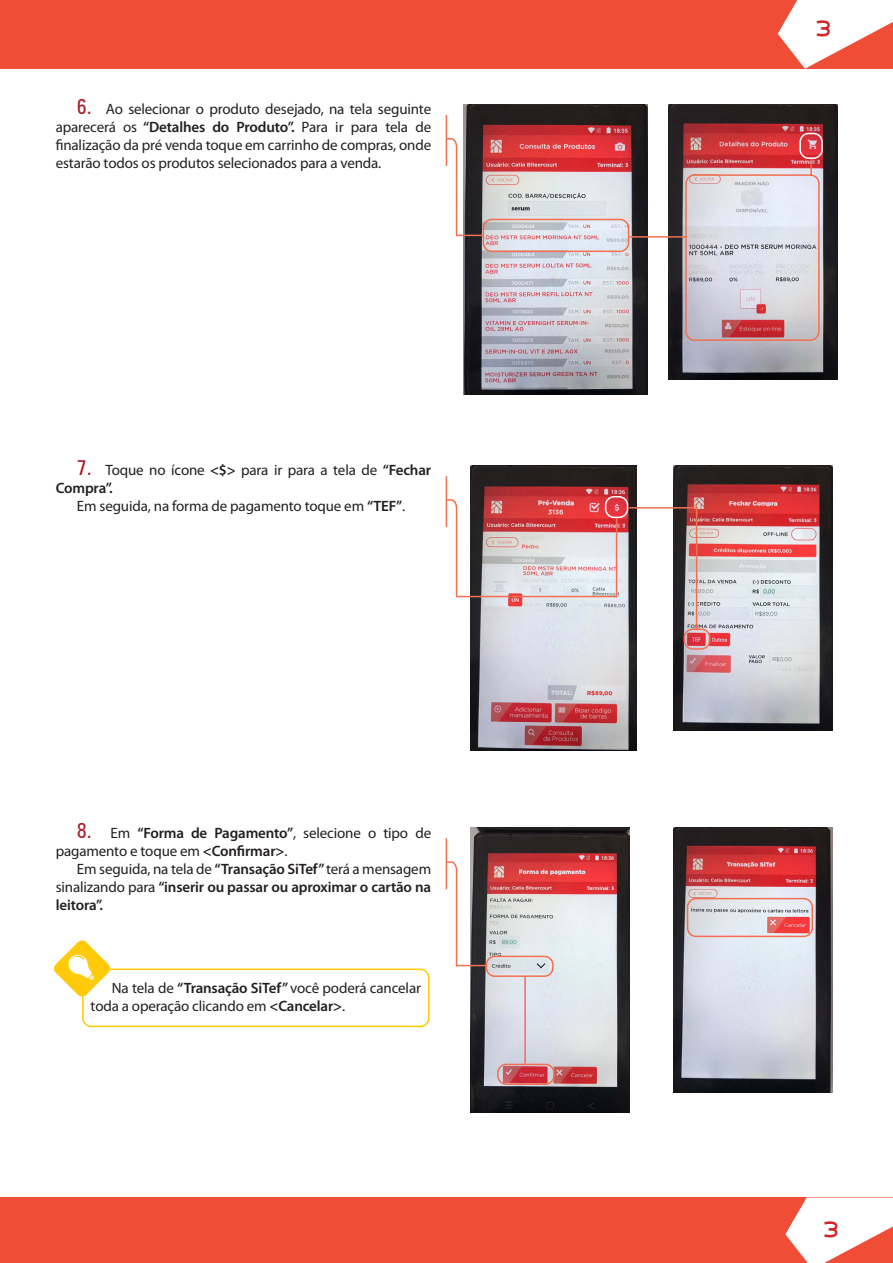
<style>
.page{position:relative;width:893px;height:1263px;background:#fff}
.page>*{position:absolute;margin:0;border:0;box-sizing:border-box;transform-origin:0 0}
.t1{font:700 27px "Watertown";color:#d1232a}
.t2{font:15px/18px "Myriad Pro";letter-spacing:-.01em;color:#231f20}
.t3{font:600 15px/18px "Myriad Pro";letter-spacing:-.01em;color:#231f20;text-align:justify}
.s1{font-family:"Zurich BT";font-stretch:condensed;font-size:21px;color:#a91d25}
.s2{font-weight:600}
.s3{font-weight:400}
</style>
<div class="page">
<div style="left:0;top:0;width:893px;height:69px;background:#ef4d35"></div>
<div style="left:0;top:1197px;width:893px;height:66px;background:#ef4d35"></div>
<svg style="left:785px;top:1197px;width:108px;height:66px"></svg>
<svg style="left:778px;top:0;width:115px;height:69px"></svg>
<hr style="left:446px;top:115px;width:1px;height:51px;background:#f36f51">
<hr style="left:446px;top:476px;width:1px;height:51px;background:#f36f51">
<img style="left:463px;top:105px;width:185px;height:289px">
<img style="left:470px;top:465px;width:166px;height:285px">
<svg style="left:445px;top:498px;width:13px;height:100px"></svg>
<svg style="left:445px;top:137px;width:38px;height:101px"></svg>
<hr style="left:457px;top:596px;width:160px;height:1px;background:#f36f51">
<img style="left:668px;top:105px;width:170px;height:275px">
<img style="left:673px;top:465px;width:159px;height:265px">
<div style="left:685px;top:174px;width:135px;height:167px;border:2px solid #f36f51;border-radius:9px"></div>
<div style="left:684px;top:628px;width:27px;height:22px;border:2px solid #f36f51;border-radius:9px"></div>
<div style="left:483px;top:219px;width:146px;height:33px;border:2px solid #f36f51;border-radius:9px"></div>
<hr style="left:629px;top:236px;width:58px;height:2px;background:#f36f51">
<hr style="left:629px;top:507px;width:68px;height:1px;background:#f36f51">
<svg style="left:810px;top:159px;width:2px;height:17px"></svg>
<div style="left:799px;top:133px;width:24px;height:26px;border:2px solid #fff;border-radius:9px"></div>
<div style="left:605px;top:496px;width:23px;height:22px;border:2px solid #fff;border-radius:9px"></div>
<hr style="left:616px;top:518px;width:1px;height:79px;background:#f36f51">
<hr style="left:696px;top:507px;width:1px;height:121px;background:#f36f51">
<div style="left:82px;top:968px;width:348px;height:59px;border:2px solid #ffcb05;border-radius:9px"></div>
<svg style="left:54px;top:940px;width:57px;height:57px"></svg>
<hr style="left:446px;top:838px;width:1px;height:51px;background:#f36f51">
<img style="left:470px;top:827px;width:159px;height:285px">
<svg style="left:445px;top:860px;width:13px;height:107px"></svg>
<hr style="left:456px;top:965px;width:30px;height:1px;background:#f36f51">
<img style="left:673px;top:828px;width:159px;height:264px">
<div style="left:486px;top:956px;width:68px;height:21px;border:2px solid #f36f51;border-radius:9px"></div>
<div style="left:497px;top:1064px;width:58px;height:21px;border:2px solid #f36f51;border-radius:9px"></div>
<div style="left:687px;top:898px;width:126px;height:39px;border:2px solid #f36f51;border-radius:9px"></div>
<hr style="left:524px;top:977px;width:2px;height:87px;background:#f36f51">
<p class="t2" style="left:56px;top:100px;width:377px;text-align:justify;text-indent:21px"><span class="s1">6.</span> Ao selecionar o produto desejado, na tela seguinte aparecerá os <span class="s2">“Detalhes do Produto”.</span> Para ir para tela de finalização da pré venda toque em carrinho de compras, onde estarão todos os produtos selecionados para a venda.</p>
<p class="t2" style="left:56px;top:462px;width:377px;text-indent:21px"><span class="s1">7.</span> Toque no ícone <span class="s2">&lt;$&gt;</span> para ir para a tela de <span class="s2">“Fechar<br>Compra”.</span></p>
<p class="t2" style="left:77px;top:498px;width:330px">Em seguida, na forma de pagamento toque em <span class="s2">“TEF”</span>.</p>
<p class="t2" style="left:56px;top:824px;width:377px;text-indent:21px"><span class="s1">8.</span> Em <span class="s2">“Forma de Pagamento”</span>, selecione o tipo de pagamento e toque em <span class="s2">&lt;Confirmar&gt;</span>.</p>
<p class="t3" style="left:56px;top:859px;width:377px;text-indent:21px"><span class="s3">Em seguida, na tela de</span> “Transação SiTef” <span class="s3">terá a mensagem sinalizando para</span> “inserir ou passar ou aproximar o cartão na leitora”.</p>
<p class="t2" style="left:91px;top:979px;width:332px;text-indent:21px">Na tela de <span class="s2">“Transação SiTef”</span> você poderá cancelar toda a operação clicando em <span class="s2">&lt;Cancelar&gt;</span>.</p>
<h1 class="t1" style="left:817px;top:13px;width:18px">3</h1>
<h1 class="t1" style="left:824px;top:1214px;width:18px">3</h1>
</div>
